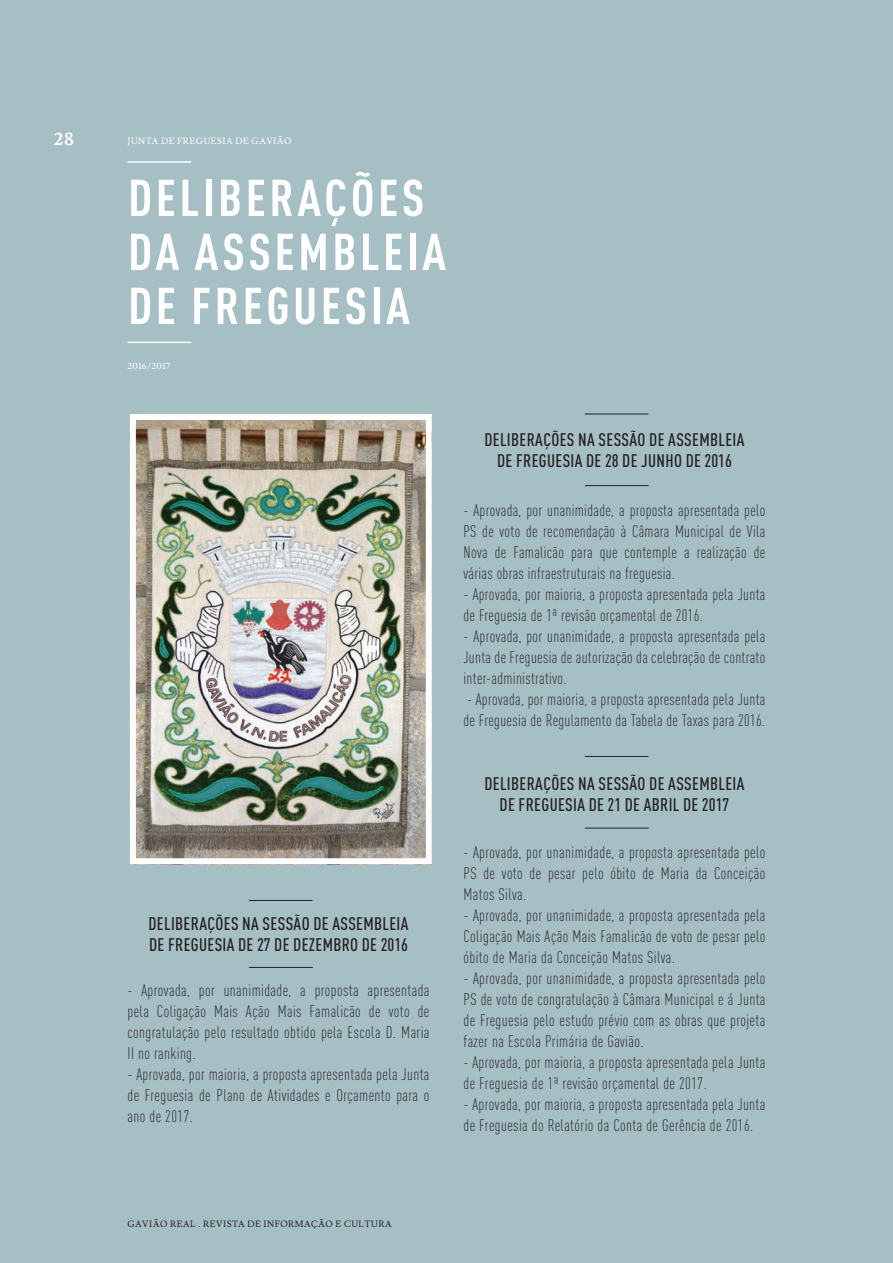
<style>
.page{position:relative;width:893px;height:1263px;background:#a6bfc5}
.page>*{position:absolute;margin:0;border:0;box-sizing:border-box;transform-origin:0 0}
.t1{font:700 condensed 51px/54px "DIN Pro";letter-spacing:.07em;color:#fff}
.t2{font:500 condensed 18px/21px "DIN Pro";letter-spacing:.02em;color:#231f20;text-align:center}
.t3{font:700 18px "Lusitana";color:#fff}
.t4{font:300 condensed 16.5px/21px "DIN Pro";letter-spacing:.025em;color:#231f20;text-align:justify}
.t5{font:9px "Lusitana";letter-spacing:.05em;color:#231f20}
.t6{font:9px "Lusitana";letter-spacing:.05em;color:#fff}
</style>
<div class="page">
<hr style="left:128px;top:342px;width:63px;height:1px;background:#fff">
<hr style="left:128px;top:161px;width:63px;height:2px;background:#fff">
<img style="left:137px;top:421px;width:288px;height:436px">
<div style="left:130px;top:414px;width:302px;height:450px;border:6px solid #fff"></div>
<hr style="left:249px;top:967px;width:64px;height:1px;background:#231f20">
<hr style="left:585px;top:828px;width:64px;height:1px;background:#231f20">
<hr style="left:249px;top:900px;width:64px;height:1px;background:#231f20">
<hr style="left:585px;top:756px;width:63px;height:1px;background:#231f20">
<hr style="left:585px;top:485px;width:64px;height:1px;background:#231f20">
<hr style="left:585px;top:414px;width:63px;height:1px;background:#231f20">
<p class="t3" style="left:54px;top:128px;width:21px">28</p>
<p class="t6" style="left:128px;top:136px;width:166px">JUNTA DE FREGUESIA DE GAVIÃO</p>
<h1 class="t1" style="left:128px;top:166px;width:320px">DELIBERAÇÕES<br>DA ASSEMBLEIA<br>DE FREGUESIA</h1>
<p class="t6" style="left:128px;top:360px;width:44px">2016/2017</p>
<p class="t2" style="left:149px;top:911px;width:261px;text-align:left">DELIBERAÇÕES NA SESSÃO DE ASSEMBLEIA<br>DE FREGUESIA DE 27 DE DEZEMBRO DE 2016</p>
<p class="t4" style="left:128px;top:979px;width:303px">- Aprovada, por unanimidade, a proposta apresentada pela Coligação Mais Ação Mais Famalicão de voto de congratulação pelo resultado obtido pela Escola D. Maria II no ranking.</p>
<p class="t4" style="left:128px;top:1063px;width:303px">- Aprovada, por maioria, a proposta apresentada pela Junta de Freguesia de Plano de Atividades e Orçamento para o ano de 2017.</p>
<p class="t2" style="left:484px;top:427px;width:261px">DELIBERAÇÕES NA SESSÃO DE ASSEMBLEIA<br>DE FREGUESIA DE 28 DE JUNHO DE 2016</p>
<p class="t4" style="left:463px;top:498px;width:303px">- Aprovada, por unanimidade, a proposta apresentada pelo PS de voto de recomendação à Câmara Municipal de Vila Nova de Famalicão para que contemple a realização de várias obras infraestruturais na freguesia.</p>
<p class="t4" style="left:463px;top:582px;width:303px">- Aprovada, por maioria, a proposta apresentada pela Junta de Freguesia de 1ª revisão orçamental de 2016.</p>
<p class="t4" style="left:463px;top:624px;width:303px">- Aprovada, por unanimidade, a proposta apresentada pela Junta de Freguesia de autorização da celebração de contrato inter-administrativo.</p>
<p class="t4" style="left:463px;top:687px;width:303px">- Aprovada, por maioria, a proposta apresentada pela Junta de Freguesia de Regulamento da Tabela de Taxas para 2016.</p>
<p class="t2" style="left:484px;top:772px;width:261px">DELIBERAÇÕES NA SESSÃO DE ASSEMBLEIA<br>DE FREGUESIA DE 21 DE ABRIL DE 2017</p>
<p class="t4" style="left:463px;top:841px;width:303px">- Aprovada, por unanimidade, a proposta apresentada pelo PS de voto de pesar pelo óbito de Maria da Conceição Matos Silva.</p>
<p class="t4" style="left:463px;top:904px;width:303px">- Aprovada, por unanimidade, a proposta apresentada pela Coligação Mais Ação Mais Famalicão de voto de pesar pelo óbito de Maria da Conceição Matos Silva.</p>
<p class="t4" style="left:463px;top:967px;width:303px">- Aprovada, por unanimidade, a proposta apresentada pelo PS de voto de congratulação à Câmara Municipal e á Junta de Freguesia pelo estudo prévio com as obras que projeta fazer na Escola Primária de Gavião.</p>
<p class="t4" style="left:463px;top:1051px;width:303px">- Aprovada, por maioria, a proposta apresentada pela Junta de Freguesia de 1ª revisão orçamental de 2017.</p>
<p class="t4" style="left:463px;top:1093px;width:303px">- Aprovada, por maioria, a proposta apresentada pela Junta de Freguesia do Relatório da Conta de Gerência de 2016.</p>
<p class="t5" style="left:128px;top:1218px;width:266px">GAVIÃO REAL . REVISTA DE INFORMAÇÃO E CULTURA</p>
</div>
